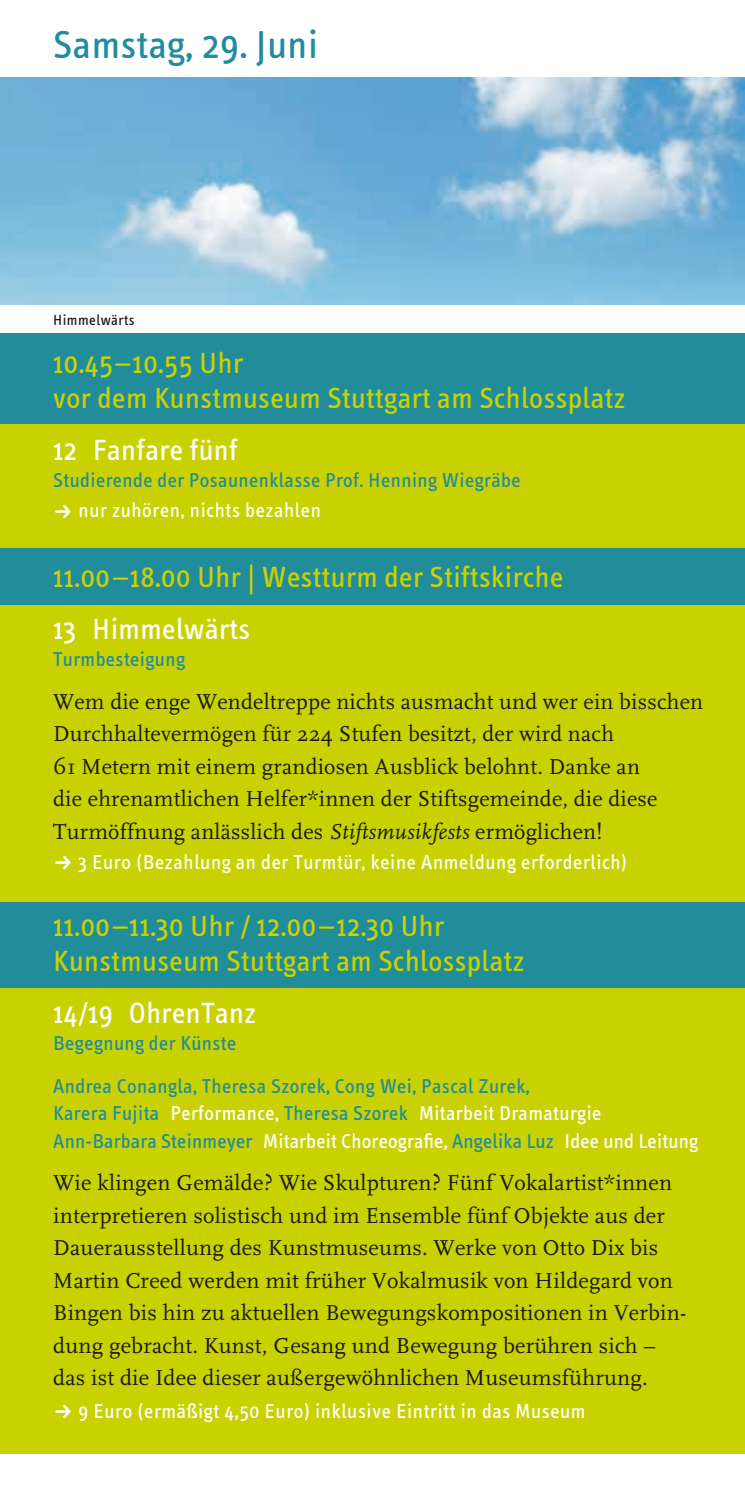
<style>
.page{position:relative;width:745px;height:1489px;background:#fff}
.page>*{position:absolute;margin:0;border:0;box-sizing:border-box;transform-origin:0 0}
.t1{font:40px "Info Text";letter-spacing:.015em;color:#218c9a}
.t2{font:30px/35px "Info Text";letter-spacing:.015em;color:#c9d200}
.t3{font:30px "Info Text";letter-spacing:.015em;color:#fff}
.t4{font:22.5px/32.5px "Scala";letter-spacing:.01em;color:#1a171c}
.t5{font:20.5px/27.5px "Info Text";letter-spacing:.02em;color:#fff}
.t6{font:20.5px/42.5px "Info Text";letter-spacing:.02em;color:#218c9a}
.t7{font:15px "Info Text";letter-spacing:.03em;color:#1a171c}
.s1{font-style:italic}
.s2{color:#218c9a}
</style>
<div class="page">
<div style="left:0;top:390px;width:744px;height:1063px;background:#c9d200"></div>
<div style="left:0;top:333px;width:744px;height:91px;background:#218c9a"></div>
<div style="left:0;top:548px;width:744px;height:57px;background:#218c9a"></div>
<div style="left:0;top:902px;width:744px;height:85px;background:#218c9a"></div>
<img style="left:0;top:78px;width:744px;height:227px">
<h1 class="t1" style="left:53px;top:23px;width:266px">Samstag, 29. Juni</h1>
<p class="t7" style="left:53px;top:311px;width:83px">Himmelwärts</p>
<h2 class="t2" style="left:53px;top:346px;width:573px">10.45–10.55 Uhr<br>vor dem Kunstmuseum Stuttgart am Schlossplatz</h2>
<h2 class="t3" style="left:53px;top:433px;width:186px">12 Fanfare fünf</h2>
<p class="t6" style="left:53px;top:459px;width:468px">Studierende der Posaunenklasse Prof. Henning Wiegräbe</p>
<p class="t5" style="left:79px;top:497px;width:243px">nur zuhören, nichts bezahlen</p>
<h2 class="t2" style="left:53px;top:560px;width:511px">11.00–18.00 Uhr | Westturm der Stiftskirche</h2>
<h2 class="t3" style="left:53px;top:612px;width:198px">13 Himmelwärts</h2>
<p class="t6" style="left:53px;top:638px;width:133px">Turmbesteigung</p>
<p class="t4" style="left:53px;top:685px;width:651px">Wem die enge Wendeltreppe nichts ausmacht und wer ein bisschen Durchhaltevermögen für 224 Stufen besitzt, der wird nach<br>61 Metern mit einem grandiosen Ausblick belohnt. Danke an<br>die ehrenamtlichen Helfer*innen der Stiftsgemeinde, die diese Turmöffnung anlässlich des <span class="s1">Stiftsmusikfests</span> ermöglichen!</p>
<p class="t5" style="left:79px;top:848px;width:549px">3 Euro (Bezahlung an der Turmtür, keine Anmeldung erforderlich)</p>
<h2 class="t2" style="left:53px;top:909px;width:472px">11.00–11.30 Uhr / 12.00–12.30 Uhr<br>Kunstmuseum Stuttgart am Schlossplatz</h2>
<h2 class="t3" style="left:53px;top:995px;width:204px">14/19 OhrenTanz</h2>
<p class="t6" style="left:53px;top:1022px;width:478px">Begegnung der Künste<br>Andrea Conangla, Theresa Szorek, Cong Wei, Pascal Zurek,</p>
<p class="t5" style="left:53px;top:1099px;width:646px"><span class="s2">Karera Fujita</span> Performance, <span class="s2">Theresa Szorek</span> Mitarbeit Dramaturgie<br><span class="s2">Ann-Barbara Steinmeyer</span> Mitarbeit Choreografie, <span class="s2">Angelika Luz</span> Idee und Leitung</p>
<p class="t4" style="left:53px;top:1166px;width:634px">Wie klingen Gemälde? Wie Skulpturen? Fünf Vokalartist*innen interpretieren solistisch und im Ensemble fünf Objekte aus der Dauerausstellung des Kunstmuseums. Werke von Otto Dix bis Martin Creed werden mit früher Vokalmusik von Hildegard von Bingen bis hin zu aktuellen Bewegungskompositionen in Verbin&shy;dung gebracht. Kunst, Gesang und Bewegung berühren sich – das ist die Idee dieser außergewöhnlichen Museumsführung.</p>
<p class="t5" style="left:79px;top:1397px;width:508px">9 Euro (ermäßigt 4,50 Euro) inklusive Eintritt in das Museum</p>
</div>
